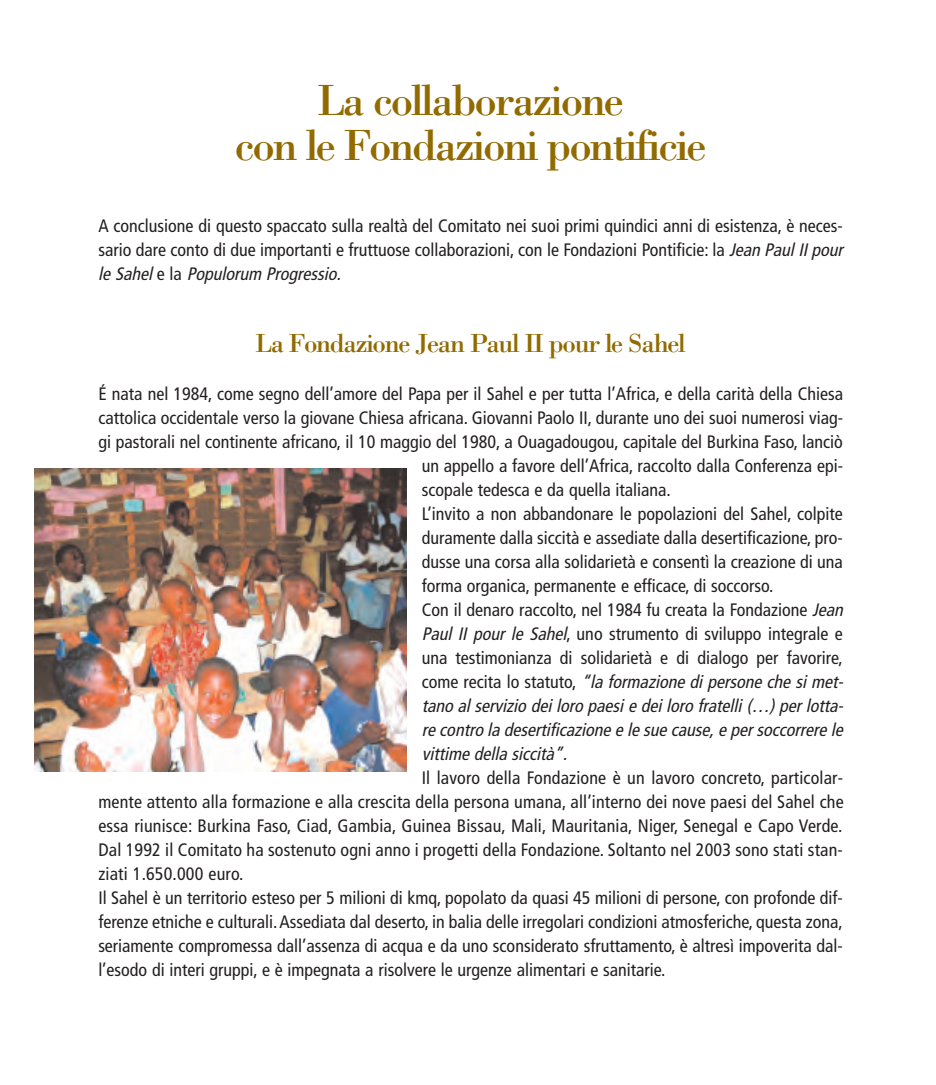
<style>
.page{position:relative;width:936px;height:1085px;background:#fff}
.page>*{position:absolute;margin:0;border:0;box-sizing:border-box;transform-origin:0 0}
.t1{font:45px/45px "Bodoni";letter-spacing:-.05em;color:#916b00;text-align:center}
.t2{font:27px "Bodoni";letter-spacing:-.05em;color:#916b00}
.t3{font:condensed 18px/24px "Frutiger";color:#231f20}
.t4{font:italic condensed 18px "Frutiger";color:#231f20}
.s1{font-style:italic}
.s2{font-style:normal}
</style>
<div class="page">
<img style="left:34px;top:468px;width:372px;height:303px">
<p class="t1" style="left:235px;top:77px;width:473px">La collaborazione<br>con le Fondazioni pontificie</p>
<p class="t3" style="left:98px;top:215px;width:749px">A conclusione di questo spaccato sulla realtà del Comitato nei suoi primi quindici anni di esistenza, è neces&shy;sario dare conto di due importanti e fruttuose collaborazioni, con le Fondazioni Pontificie: la <span class="s1">Jean PaulIIpour le Sahel</span> e l a <span class="s1">Populorum Progressio.</span></p>
<p class="t2" style="left:255px;top:327px;width:431px">La Fondazione Jean Paul II pour le Sahel</p>
<p class="t3" style="left:98px;top:383px;width:746px">É nata nel 1984, come segno dell’amore del Papa per il Sahel e per tutta l’Africa, e della carità della Chiesa</p>
<p class="t3" style="left:98px;top:407px;width:746px">cattolica occidentale verso la giovane Chiesa africana. Giovanni Paolo II, durante uno dei suoi numerosi viag-</p>
<p class="t3" style="left:98px;top:431px;width:746px">gi pastorali nel continente africano, il 10 maggio del 1980, a Ouagadougou, capitale del Burkina Faso, lanciò</p>
<p class="t3" style="left:421px;top:455px;width:423px">un appello a favore dell’Africa, raccolto dalla Conferenza epi-</p>
<p class="t3" style="left:421px;top:479px;width:250px">scopale tedesca e da quella italiana.</p>
<p class="t3" style="left:421px;top:503px;width:422px">L’invito a non abbandonare le popolazioni del Sahel, colpite</p>
<p class="t3" style="left:421px;top:527px;width:422px">duramente dalla siccità e assediate dalla desertificazione, pro-</p>
<p class="t3" style="left:421px;top:551px;width:422px">dusse una corsa alla solidarietà e consentì la creazione di una</p>
<p class="t3" style="left:421px;top:575px;width:353px">forma organica, permanente e efficace, di soccorso.</p>
<p class="t3" style="left:421px;top:599px;width:426px">Con il denaro raccolto, nel 1984 fu creata la Fondazione <span class="s1">Jean</span></p>
<p class="t3" style="left:421px;top:623px;width:422px"><span class="s1">Paul II pour le Sahel</span>, uno strumento di sviluppo integrale e</p>
<p class="t3" style="left:421px;top:647px;width:422px">una testimonianza di solidarietà e di dialogo per favorire,</p>
<p class="t4" style="left:421px;top:674px;width:426px"><span class="s2">c o m e r e c i t a l o s t a t u t o ,</span> “la formazione di persone che si met-</p>
<p class="t4" style="left:421px;top:698px;width:426px">tano alservizio deiloro paesie deiloro fratelli(…)perlotta-</p>
<p class="t4" style="left:421px;top:722px;width:426px">re contro la desertificazione e le sue cause,e persoccorrere le</p>
<p class="t4" style="left:421px;top:746px;width:151px">vittime della siccità”.</p>
<p class="t3" style="left:421px;top:767px;width:423px">Il lavoro della Fondazione è un lavoro concreto, particolar-</p>
<p class="t3" style="left:98px;top:791px;width:746px">mente attento alla formazione e alla crescita della persona umana, all’interno dei nove paesi del Sahel che</p>
<p class="t3" style="left:98px;top:815px;width:745px">essa riunisce: Burkina Faso, Ciad, Gambia, Guinea Bissau, Mali, Mauritania, Niger, Senegal e Capo Verde.</p>
<p class="t3" style="left:98px;top:839px;width:746px">Dal 1992 il Comitato ha sostenuto ogni anno i progetti della Fondazione. Soltanto nel 2003 sono stati stan-</p>
<p class="t3" style="left:98px;top:863px;width:147px">ziati 1.650.000 euro.</p>
<p class="t3" style="left:98px;top:887px;width:746px">Il Sahel è un territorio esteso per 5 milioni di kmq, popolato da quasi 45 milioni di persone, con profonde dif-</p>
<p class="t3" style="left:98px;top:911px;width:746px">ferenze etniche e culturali. Assediata dal deserto, in balia delle irregolari condizioni atmosferiche, questa zona,</p>
<p class="t3" style="left:98px;top:935px;width:746px">seriamente compromessa dall’assenza di acqua e da uno sconsiderato sfruttamento, è altresì impoverita dal-</p>
<p class="t3" style="left:98px;top:959px;width:568px">l’esodo di interi gruppi, e è impegnata a risolvere le urgenze alimentari e sanitarie.</p>
</div>
